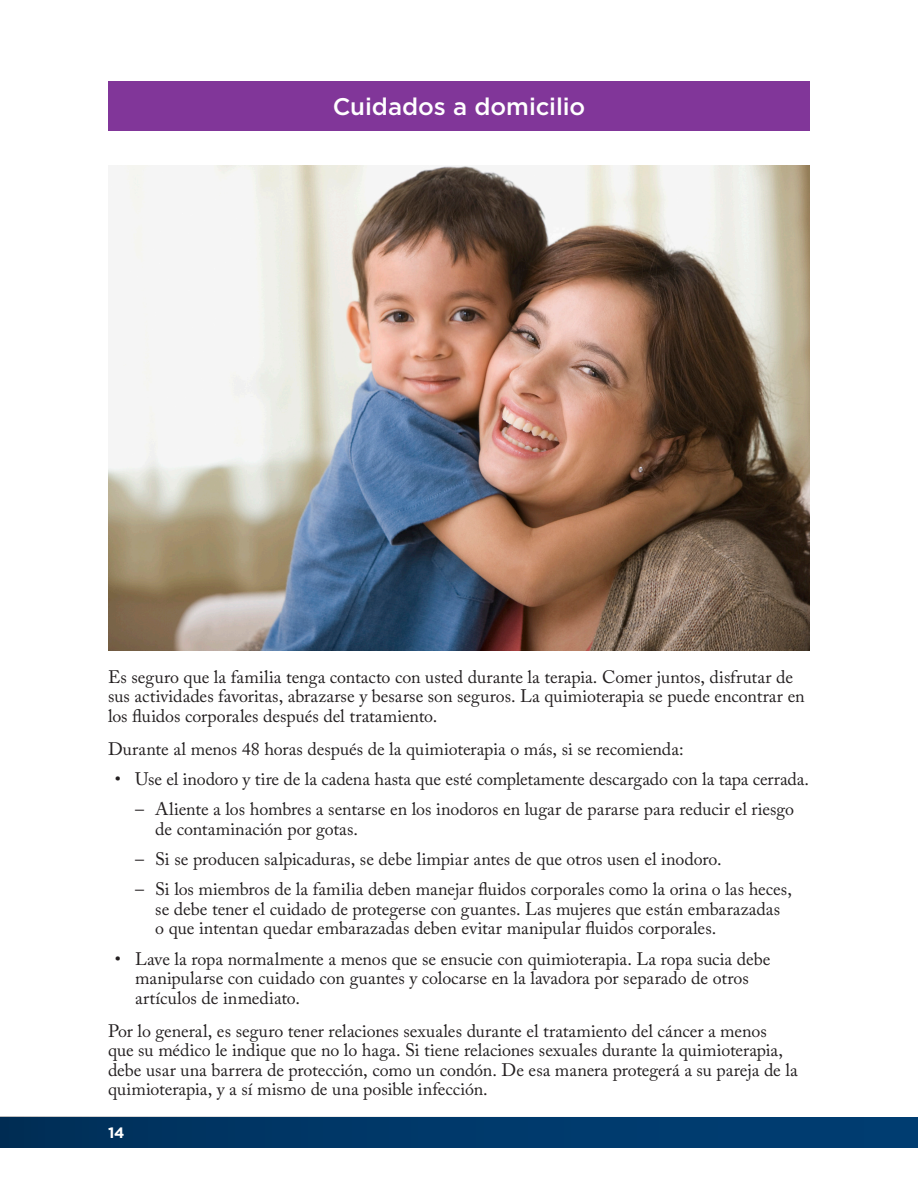
<style>
.page{position:relative;width:918px;height:1188px;background:#fff}
.page>*{position:absolute;margin:0;border:0;box-sizing:border-box;transform-origin:0 0}
.t1{font:500 24px "Gotham";letter-spacing:-.005em;color:#fff}
.Body{font:18px/19.5px "Adobe Caslon Pro";letter-spacing:-.005em;color:#231f20}
.t2{font:700 15px "Gotham";color:#fff}
</style>
<div class="page">
<div style="left:0;top:1117px;width:918px;height:31px;background:linear-gradient(to right,#00305b,#003f76)"></div>
<div style="left:108px;top:81px;width:702px;height:50px;background:#813699"></div>
<img style="left:108px;top:166px;width:702px;height:485px">
<p class="t1" style="left:333px;top:91px;width:254px">Cuidados a domicilio</p>
<p class="Body" style="left:108px;top:667px;width:698px">Es seguro que la familia tenga contacto con usted durante la terapia. Comer juntos, disfrutar de sus actividades favoritas, abrazarse y besarse son seguros. La quimioterapia se puede encontrar en los fluidos corporales después del tratamiento.</p>
<p class="Body" style="left:108px;top:739px;width:577px">Durante al menos 48 horas después de la quimioterapia o más, si se recomienda:</p>
<p class="Body" style="left:115px;top:769px;width:696px">• Use el inodoro y tire de la cadena hasta que esté completamente descargado con la tapa cerrada.</p>
<p class="Body" style="left:155px;top:799px;width:640px;text-indent:-20px">– Aliente a los hombres a sentarse en los inodoros en lugar de pararse para reducir el riesgo de contaminación por gotas.</p>
<p class="Body" style="left:135px;top:849px;width:588px">– Si se producen salpicaduras, se debe limpiar antes de que otros usen el inodoro.</p>
<p class="Body" style="left:155px;top:879px;width:638px;text-indent:-20px">– Si los miembros de la familia deben manejar fluidos corporales como la orina o las heces, se debe tener el cuidado de protegerse con guantes. Las mujeres que están embarazadas o que intentan quedar embarazadas deben evitar manipular fluidos corporales.</p>
<p class="Body" style="left:135px;top:949px;width:637px;text-indent:-20px">• Lave la ropa normalmente a menos que se ensucie con quimioterapia. La ropa sucia debe manipularse con cuidado con guantes y colocarse en la lavadora por separado de otros artículos de inmediato.</p>
<p class="Body" style="left:108px;top:1021px;width:691px">Por lo general, es seguro tener relaciones sexuales durante el tratamiento del cáncer a menos<br>que su médico le indique que no lo haga. Si tiene relaciones sexuales durante la quimioterapia, debe usar una barrera de protección, como un condón. De esa manera protegerá a su pareja de la quimioterapia, y a sí mismo de una posible infección.</p>
<p class="t2" style="left:108px;top:1123px;width:18px">14</p>
</div>
